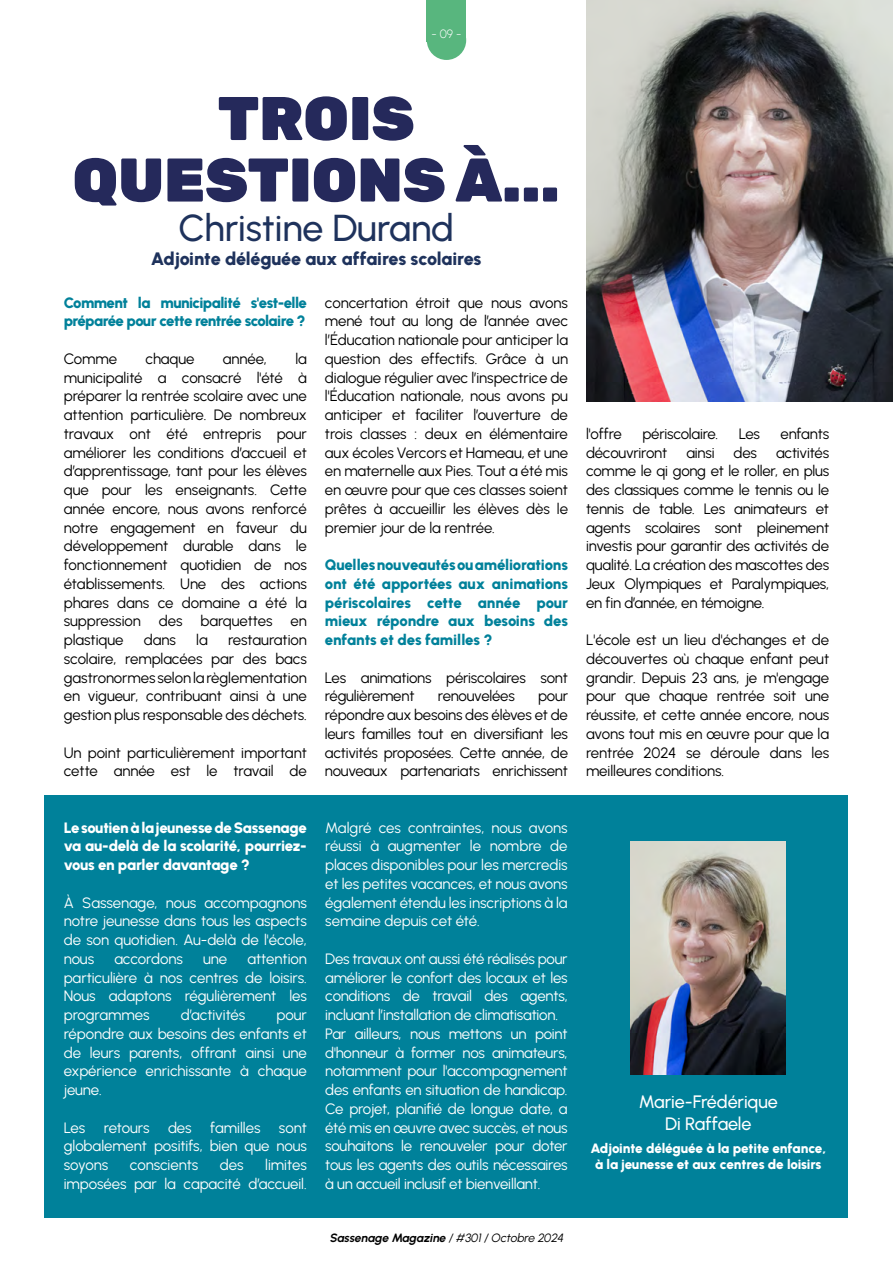
<style>
.page{position:relative;width:893px;height:1263px;background:#fff}
.page>*{position:absolute;margin:0;border:0;box-sizing:border-box;transform-origin:0 0}
.Gros_titre{font:300 61.5px/61.5px "Rubik";color:#25295b;text-align:center}
.Sous_titre{font:500 37.5px "Urbanist";letter-spacing:-.005em;color:#1e325c}
.Sous_titre-2{font:900 18px "Urbanist";letter-spacing:-.01em;color:#1e325c}
.Sous_titre-3{font:500 18px/22.5px "Urbanist";letter-spacing:-.01em;color:#fff;text-align:center}
.Texte{font:15px/18.8px "Urbanist";letter-spacing:-.01em;color:#000;text-align:justify}
.Chapo{font:15px/18.8px "Urbanist";letter-spacing:-.005em;color:#fff;text-align:justify}
.Texte-2{font:900 15px/18.8px "Urbanist";letter-spacing:-.03em;color:#00819a}
.Chapo-2{font:900 15px/18.8px "Urbanist";letter-spacing:-.02em;color:#fff;text-align:justify}
.Sous_titre-4{font:900 13.5px/16.2px "Urbanist";letter-spacing:-.01em;color:#fff;text-align:center}
.Pied_de_page{font:italic 700 12px "Urbanist";color:#000}
.Folios{font:12px "Urbanist";color:#fff}
.s1{font-weight:400}
</style>
<div class="page">
<div style="left:427px;top:0;width:39px;height:42px;background:#58b67e"></div>
<div style="left:427px;top:21px;width:39px;height:39px;background:#58b67e;border-radius:50%"></div>
<img style="left:587px;top:0;width:306px;height:401px">
<div style="left:45px;top:795px;width:803px;height:423px;background:#00819a"></div>
<img style="left:630px;top:841px;width:156px;height:234px">
<p class="Folios" style="left:432px;top:26px;width:31px">- 09 -</p>
<p class="Gros_titre" style="left:73px;top:90px;width:489px">TROIS<br>QUESTIONS À...</p>
<p class="Sous_titre" style="left:178px;top:203px;width:277px">Christine Durand</p>
<p class="Sous_titre-2" style="left:151px;top:247px;width:332px">Adjointe déléguée aux affaires scolaires</p>
<p class="Texte-2" style="left:64px;top:292px;width:245px">Comment la municipalité s'est-elle préparée pour cette rentrée scolaire ?</p>
<p class="Texte" style="left:64px;top:349px;width:55px">Comme</p>
<p class="Texte" style="left:145px;top:349px;width:50px">chaque</p>
<p class="Texte" style="left:223px;top:349px;width:46px">année,</p>
<p class="Texte" style="left:64px;top:349px;width:245px;text-indent:232px">la municipalité a consacré l'été à préparer la rentrée scolaire avec une attention particulière. De nombreux travaux ont été entrepris pour améliorer les conditions d’accueil et d’apprentissage, tant pour les élèves que pour les enseignants. Cette année encore, nous avons renforcé notre engagement en faveur du développement durable dans le fonctionnement quotidien de nos établissements. Une des actions phares dans ce domaine a été la suppression des barquettes en plastique</p>
<p class="Texte" style="left:144px;top:630px;width:34px">dans</p>
<p class="Texte" style="left:196px;top:630px;width:13px">la</p>
<p class="Texte" style="left:64px;top:630px;width:245px;text-indent:164px">restauration scolaire, remplacées par des bacs gastronormes selon la règlementation en vigueur, contribuant ainsi à une gestion plus responsable des déchets.</p>
<p class="Texte" style="left:64px;top:742px;width:245px">Un point particulièrement important cette année est le travail de</p>
<p class="Chapo-2" style="left:64px;top:817px;width:245px">Le soutien à la jeunesse de Sassenage va au-delà de la scolarité, pourriez&shy;vous en parler davantage ?</p>
<p class="Chapo" style="left:64px;top:892px;width:245px">À Sassenage, nous accompagnons notre jeunesse dans tous les aspects de son quotidien. Au-delà de l'école, nous</p>
<p class="Chapo" style="left:114px;top:949px;width:70px">accordons</p>
<p class="Chapo" style="left:203px;top:949px;width:26px">une</p>
<p class="Chapo" style="left:64px;top:949px;width:245px;text-indent:184px">attention particulière à nos centres de loisirs.<br>Nous adaptons régulièrement les programmes</p>
<p class="Chapo" style="left:181px;top:1005px;width:66px">d’activités</p>
<p class="Chapo" style="left:64px;top:1005px;width:245px;text-indent:213px">pour répondre aux besoins des enfants et de leurs parents, offrant ainsi une expérience enrichissante à chaque jeune.</p>
<p class="Chapo" style="left:64px;top:1117px;width:245px">Les retours des familles sont globalement positifs, bien que nous soyons</p>
<p class="Chapo" style="left:64px;top:1155px;width:245px;text-align:right">limites<br>imposées par la capacité d’accueil.</p>
<p class="Chapo" style="left:130px;top:1155px;width:70px">conscients</p>
<p class="Chapo" style="left:220px;top:1155px;width:25px">des</p>
<p class="Texte" style="left:325px;top:292px;width:245px">concertation étroit que nous avons mené tout au long de l’année avec l’Éducation nationale pour anticiper la question des effectifs. Grâce à un dialogue régulier avec l’inspectrice de l'Éducation nationale, nous avons pu anticiper et faciliter l’ouverture de trois classes : deux en élémentaire aux écoles Vercors et Hameau, et une en maternelle aux Pies. Tout a été mis en œuvre pour que ces classes soient prêtes à accueillir les élèves dès le premier jour de la rentrée.</p>
<p class="Texte-2" style="left:325px;top:555px;width:245px;text-align:justify">Quelles nouveautés ou améliorations ont été apportées aux animations périscolaires cette année pour mieux répondre aux besoins des enfants et des familles ?</p>
<p class="Texte" style="left:325px;top:667px;width:245px">Les animations périscolaires sont régulièrement</p>
<p class="Texte" style="left:438px;top:686px;width:78px">renouvelées</p>
<p class="Texte" style="left:325px;top:686px;width:245px;text-indent:213px">pour répondre aux besoins des élèves et de leurs familles tout en diversifiant les activités proposées. Cette année, de nouveaux partenariats enrichissent</p>
<p class="Chapo" style="left:325px;top:817px;width:244px">Malgré ces contraintes, nous avons réussi à augmenter le nombre de places disponibles pour les mercredis et les petites vacances, et nous avons également étendu les inscriptions à la semaine depuis cet été.</p>
<p class="Chapo" style="left:325px;top:949px;width:244px">Des travaux ont aussi été réalisés pour améliorer le confort des locaux et les conditions de travail des agents, incluant l’installation de climatisation.</p>
<p class="Chapo" style="left:325px;top:1024px;width:244px">Par ailleurs, nous mettons un point d'honneur à former nos animateurs, notamment pour l'accompagnement des enfants en situation de handicap.<br>Ce projet, planifié de longue date, a été mis en œuvre avec succès, et nous souhaitons le renouveler pour doter tous les agents des outils nécessaires à un accueil inclusif et bienveillant.</p>
<p class="Pied_de_page" style="left:329px;top:1230px;width:238px">Sassenage Magazine <span class="s1">/#301/Octobre 2024</span></p>
<p class="Texte" style="left:586px;top:424px;width:37px">l'offre</p>
<p class="Texte" style="left:642px;top:424px;width:77px">périscolaire.</p>
<p class="Texte" style="left:739px;top:424px;width:23px">Les</p>
<p class="Texte" style="left:781px;top:424px;width:50px">enfants</p>
<p class="Texte" style="left:586px;top:442px;width:83px">découvriront</p>
<p class="Texte" style="left:686px;top:442px;width:30px">ainsi</p>
<p class="Texte" style="left:734px;top:442px;width:25px">des</p>
<p class="Texte" style="left:586px;top:442px;width:245px;text-indent:190px">activités comme le qi gong et le roller, en plus des classiques comme le tennis ou le tennis de table. Les animateurs et agents scolaires sont pleinement investis pour garantir des activités de qualité. La création des mascottes des Jeux Olympiques et Paralympiques, en fin d’année, en témoigne.</p>
<p class="Texte" style="left:586px;top:630px;width:245px">L'école est un lieu d'échanges et de découvertes où chaque enfant peut grandir. Depuis 23 ans, je m'engage pour que chaque rentrée soit une réussite, et cette année encore, nous avons tout mis en œuvre pour que la rentrée 2024 se déroule dans les meilleures conditions.</p>
<p class="Sous_titre-3" style="left:639px;top:1090px;width:140px">Marie-Frédérique<br>Di Raffaele</p>
<p class="Sous_titre-4" style="left:590px;top:1139px;width:237px">Adjointe déléguée à la petite enfance, à la jeunesse et aux centres de loisirs</p>
</div>
